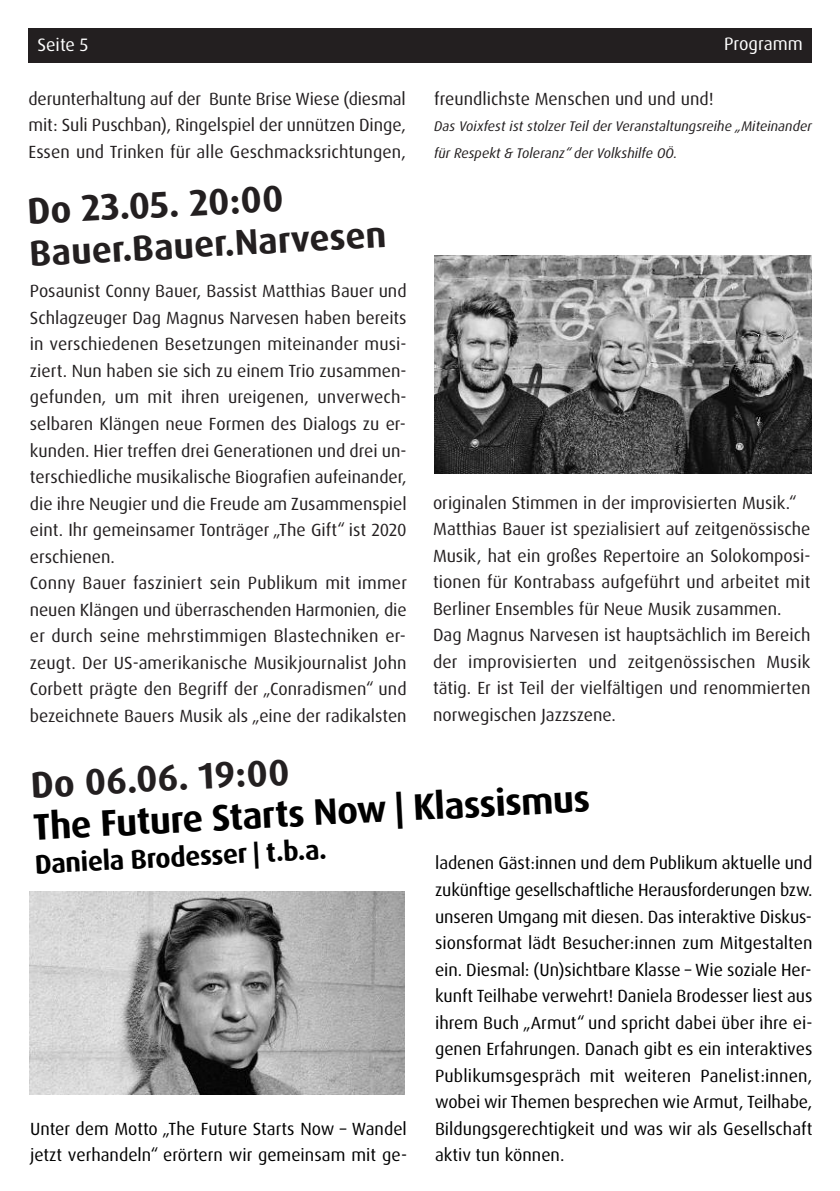
<style>
.page{position:relative;width:840px;height:1191px;background:#fff}
.page>*{position:absolute;margin:0;border:0;box-sizing:border-box;transform-origin:0 0}
.t1{font:700 37px "Dax OT";color:#000}
.t2{font:700 37px "Dax OT";color:#231f20}
.t3{font:700 36px "Dax OT";color:#231f20}
.t4{font:700 27px "Dax OT";color:#000}
.t5{font:18px "Dax OT";color:#fff}
.t6{font:17.6px/26.6px "Dax Pro";color:#231f20}
.t7{font:17.6px/26.6px "Dax Pro";color:#000}
.t8{font:italic 14px/26.6px "Dax Pro";color:#231f20}
</style>
<div class="page">
<div style="left:28px;top:28px;width:783px;height:34px;background:#231f20"></div>
<img style="left:434px;top:256px;width:377px;height:218px">
<img style="left:30px;top:891px;width:374px;height:203px">
<p class="t5" style="left:37px;top:36px;width:53px">Seite 5</p>
<p class="t5" style="left:723px;top:36px;width:80px">Programm</p>
<p class="t6" style="left:28px;top:86px;width:379px;text-align:justify">derunterhaltung auf der Bunte Brise Wiese (diesmal mit: Suli Puschban), Ringelspiel der unnützen Dinge, Essen und Trinken für alle Geschmacksrichtungen,</p>
<p class="t6" style="left:434px;top:86px;width:281px">freundlichste Menschen und und und!</p>
<p class="t8" style="left:434px;top:115px;width:379px">Das Voixfest ist stolzer Teil der Veranstaltungsreihe „Miteinander für Respekt &amp; Toleranz“ der Volkshilfe OÖ.</p>
<h1 class="t2" style="left:26px;top:195px;width:258px;rotate:-3deg">Do 23.05. 20:00</h1>
<h2 class="t3" style="left:29px;top:238px;width:358px;rotate:-3deg">Bauer.Bauer.Narvesen</h2>
<p class="t6" style="left:30px;top:279px;width:378px">Posaunist Conny Bauer, Bassist Matthias Bauer und Schlagzeuger Dag Magnus Narvesen haben bereits in verschiedenen Besetzungen miteinander musi&shy;ziert. Nun haben sie sich zu einem Trio zusammen&shy;gefunden, um mit ihren ureigenen, unverwech&shy;selbaren Klängen neue Formen des Dialogs zu er&shy;kunden. Hier treffen drei Generationen und drei un&shy;terschiedliche musikalische Biografien aufeinander, die ihre Neugier und die Freude am Zusammenspiel eint. Ihr gemeinsamer Tonträger „The Gift“ ist 2020 erschienen.<br>Conny Bauer fasziniert sein Publikum mit immer neuen Klängen und überraschenden Harmonien, die er durch seine mehrstimmigen Blastechniken er&shy;zeugt. Der US-amerikanische Musikjournalist John Corbett prägte den Begriff der „Conradismen“ und bezeichnete Bauers Musik als „eine der radikalsten</p>
<p class="t6" style="left:433px;top:490px;width:379px">originalen Stimmen in der improvisierten Musik.“ Matthias Bauer ist spezialisiert auf zeitgenössische Musik, hat ein großes Repertoire an Solokomposi&shy;tionen für Kontrabass aufgeführt und arbeitet mit Berliner Ensembles für Neue Musik zusammen.<br>Dag Magnus Narvesen ist hauptsächlich im Bereich der improvisierten und zeitgenössischen Musik tätig. Er ist Teil der vielfältigen und renommierten norwegischen Jazzszene.</p>
<h1 class="t2" style="left:30px;top:769px;width:260px;rotate:-3deg">Do 06.06. 19:00</h1>
<h1 class="t1" style="left:32px;top:811px;width:559px;rotate:-3deg">The Future Starts Now | Klassismus</h1>
<h3 class="t4" style="left:34px;top:853px;width:293px;rotate:-3deg">Daniela Brodesser | t.b.a.</h3>
<p class="t7" style="left:435px;top:851px;width:379px;text-align:justify">ladenen Gäst:innen und dem Publikum aktuelle und zukünftige gesellschaftliche Herausforderungen bzw. unseren Umgang mit diesen. Das interaktive Diskus&shy;sionsformat lädt Besucher:innen zum Mitgestalten ein. Diesmal: (Un)sichtbare Klasse – Wie soziale Her&shy;kunft Teilhabe verwehrt! Daniela Brodesser liest aus ihrem Buch „Armut“ und spricht dabei über ihre ei&shy;genen Erfahrungen. Danach gibt es ein interaktives Publikumsgespräch mit weiteren Panelist:innen, wobei wir Themen besprechen wie Armut, Teilhabe, Bildungsgerechtigkeit und was wir als Gesellschaft aktiv tun können.</p>
<p class="t7" style="left:30px;top:1116px;width:378px">Unter dem Motto „The Future Starts Now – Wandel jetzt verhandeln“ erörtern wir gemeinsam mit ge-</p>
</div>
